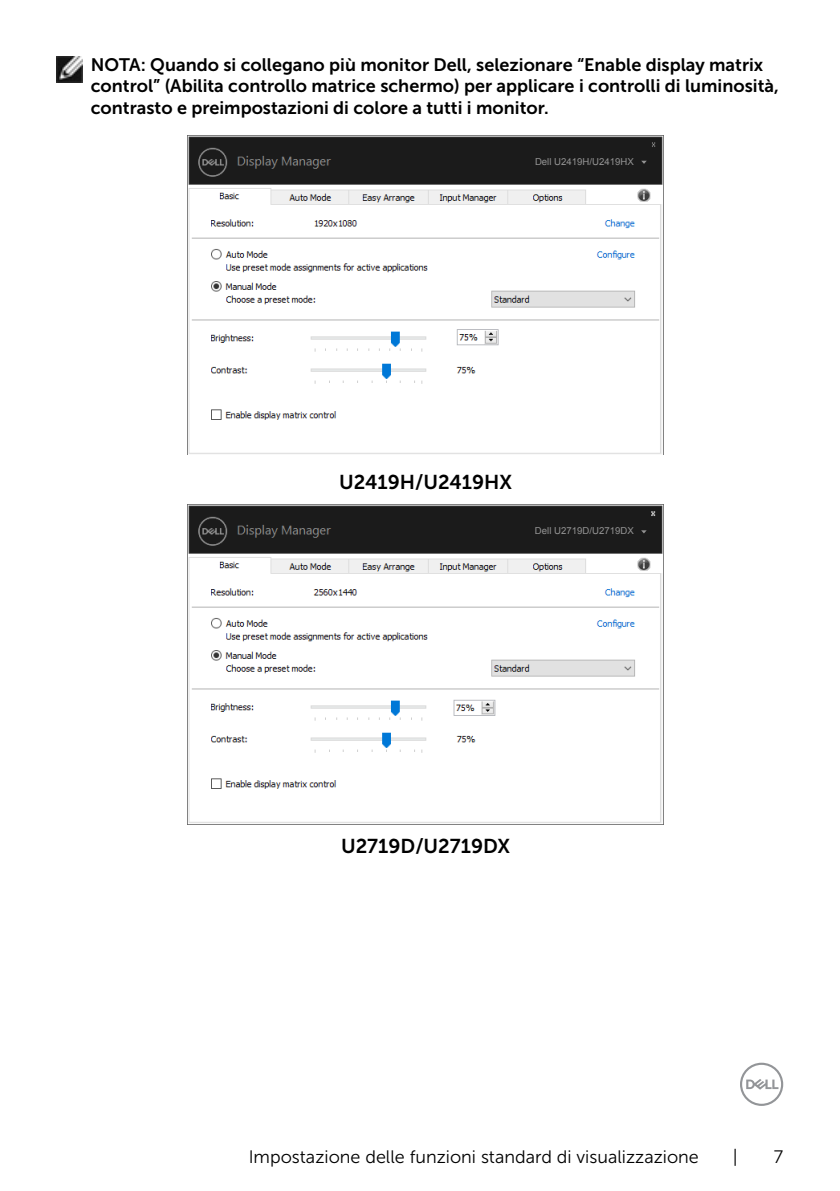
<style>
.page{position:relative;width:840px;height:1191px;background:#fff}
.page>*{position:absolute;margin:0;border:0;box-sizing:border-box;transform-origin:0 0}
.t1{font:20px "Museo Sans For Dell 700";color:#000}
.t2{font:18px/21.6px "Museo Sans For Dell 700";color:#000}
.t3{font:18px "Museo Sans For Dell 300";color:#000}
.t4{font:9.6px "Arial";color:#939393}
</style>
<div class="page">
<svg style="left:740px;top:1062px;width:42px;height:44px"></svg>
<img style="left:57px;top:57px;width:25px;height:25px">
<img style="left:187px;top:135px;width:476px;height:319px">
<div style="left:531px;top:155px;width:117px;height:12px;background:#1b1b1b"></div>
<img style="left:188px;top:505px;width:475px;height:318px">
<div style="left:531px;top:525px;width:117px;height:11px;background:#1b1b1b"></div>
<p class="t2" style="left:91px;top:54px;width:689px">NOTA: Quando si collegano più monitor Dell, selezionare “Enable display matrix control” (Abilita controllo matrice schermo) per applicare i controlli di luminosità, contrasto e preimpostazioni di colore a tutti i monitor.</p>
<p class="t4" style="left:534px;top:155px;width:100px">Dell U2419H/U2419HX</p>
<p class="t1" style="left:339px;top:470px;width:175px">U2419H/U2419HX</p>
<p class="t4" style="left:534px;top:525px;width:100px">Dell U2719D/U2719DX</p>
<p class="t1" style="left:341px;top:834px;width:171px">U2719D/U2719DX</p>
<p class="t3" style="left:248px;top:1146px;width:451px">Impostazione delle funzioni standard di visualizzazione</p>
<p class="t3" style="left:732px;top:1146px;width:6px">|</p>
<p class="t3" style="left:773px;top:1146px;width:11px">7</p>
</div>
